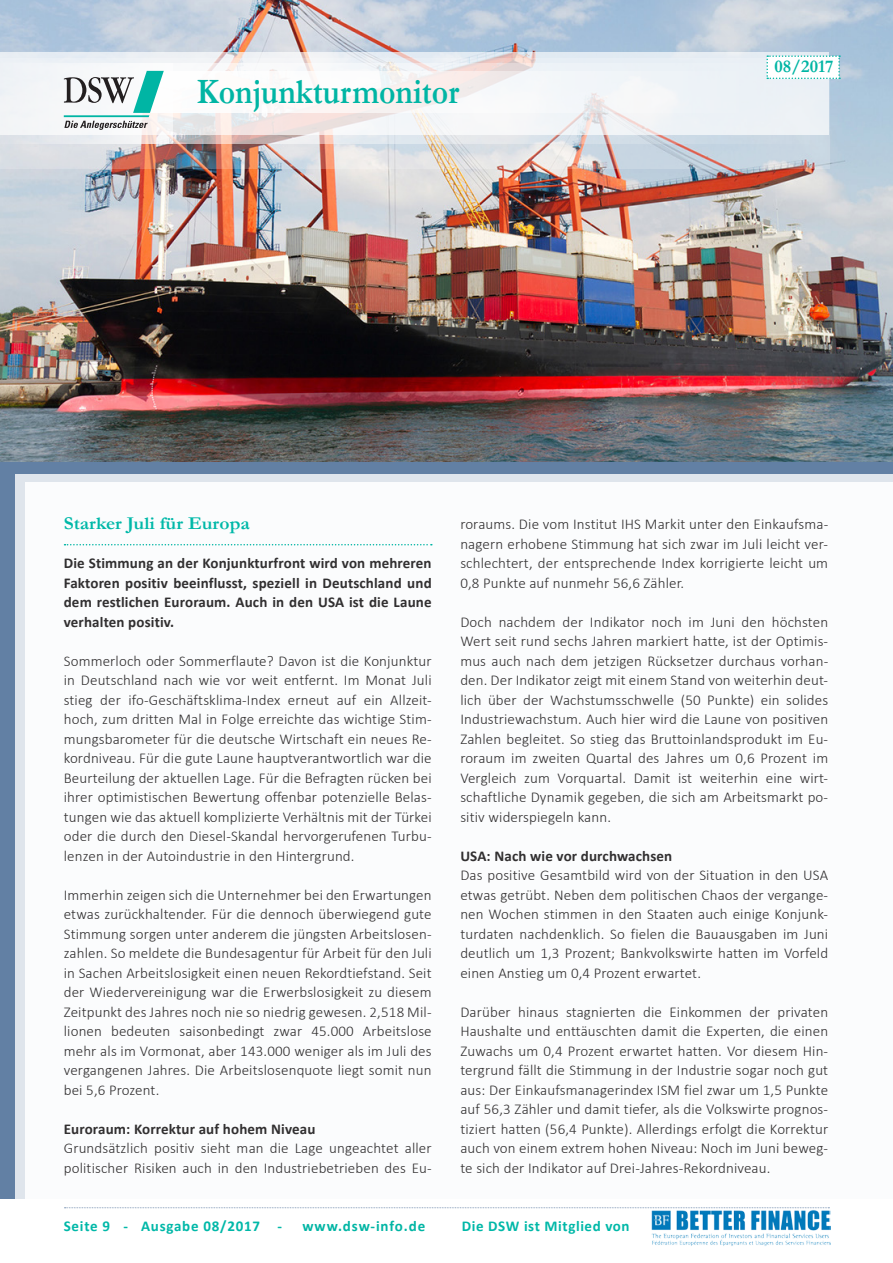
<style>
.page{position:relative;width:893px;height:1263px;background:#fff}
.page>*{position:absolute;margin:0;border:0;box-sizing:border-box;transform-origin:0 0}
.t1{font:700 36px "Garamond";color:#00b5a4;scale:.88 1}
.t2{font:700 18.15px "Garamond";color:#00b8a8;scale:1.08 1}
.t3{font:700 18px "Garamond";color:#00b5a4}
.t4{font:300 15px/19.5px "Calibri";letter-spacing:.01em;color:#312f30;text-align:justify}
.t5{font:700 15px/19.5px "Calibri";letter-spacing:.01em;color:#312f30;text-align:justify}
.t6{font:700 15px "Calibri";letter-spacing:.04em;color:#00b8a8}
.t7{font:700 15px "Calibri";letter-spacing:.06em;color:#00b5a4}
</style>
<div class="page">
<img style="left:651px;top:1210px;width:180px;height:36px">
<img style="left:0;top:0;width:893px;height:462px">
<img style="left:0;top:135px;width:829px;height:34px">
<svg style="left:0;top:52px;width:829px;height:83px;fill:#edf1f5"></svg>
<svg style="left:766px;top:55px;width:74px;height:24px"></svg>
<div style="left:149px;top:71px;width:589px;height:42px;background:linear-gradient(to right,#fffbf9,#eef1f5)"></div>
<svg style="left:0;top:63px;width:172px;height:81px;fill:#f3f5f7"></svg>
<svg style="left:65px;top:1207px;width:764px;height:1px"></svg>
<svg style="left:64px;top:71px;width:100px;height:59px"></svg>
<div style="left:0;top:462px;width:893px;height:737px;background:linear-gradient(to right,#6280a4,#6280a4)"></div>
<div style="left:16px;top:474px;width:877px;height:724px;background:#dfe5ec"></div>
<div style="left:26px;top:482px;width:867px;height:716px;background:#fff"></div>
<svg style="left:65px;top:544px;width:367px;height:1px"></svg>
<h1 class="t1" style="left:197px;top:67px;width:300px">Konjunkturmonitor</h1>
<p class="t3" style="left:774px;top:54px;width:61px">08/2017</p>
<p class="t2" style="left:64px;top:511px;width:174px">Starker Juli für Europa</p>
<p class="t5" style="left:64px;top:553px;width:369px">Die Stimmung an der Konjunkturfront wird von mehreren Faktoren positiv beeinflusst, speziell in Deutschland und dem restlichen Euroraum. Auch in den USA ist die Laune verhalten positiv.</p>
<p class="t4" style="left:64px;top:651px;width:369px">Sommerloch oder Sommerflaute? Davon ist die Konjunktur in Deutschland nach wie vor weit entfernt. Im Monat Juli stieg der ifo-Geschäftsklima-Index erneut auf ein Allzeit&shy;hoch, zum dritten Mal in Folge erreichte das wichtige Stim&shy;mungsbarometer für die deutsche Wirtschaft ein neues Re&shy;kordniveau. Für die gute Laune hauptverantwortlich war die Beurteilung der aktuellen Lage. Für die Befragten rücken bei ihrer optimistischen Bewertung offenbar potenzielle Belas&shy;tungen wie das aktuell komplizierte Verhältnis mit der Türkei oder die durch den Diesel-Skandal hervorgerufenen Turbu&shy;lenzen in der Autoindustrie in den Hintergrund.</p>
<p class="t4" style="left:64px;top:885px;width:369px">Immerhin zeigen sich die Unternehmer bei den Erwartungen etwas zurückhaltender. Für die dennoch überwiegend gute Stimmung sorgen unter anderem die jüngsten Arbeitslosen&shy;zahlen. So meldete die Bundesagentur für Arbeit für den Juli in Sachen Arbeitslosigkeit einen neuen Rekordtiefstand. Seit der Wiedervereinigung war die Erwerbslosigkeit zu diesem Zeitpunkt des Jahres noch nie so niedrig gewesen. 2,518 Mil&shy;lionen bedeuten saisonbedingt zwar 45.000 Arbeitslose mehr als im Vormonat, aber 143.000 weniger als im Juli des vergangenen Jahres. Die Arbeitslosenquote liegt somit nun bei 5,6 Prozent.</p>
<p class="t5" style="left:64px;top:1118px;width:253px">Euroraum: Korrektur auf hohem Niveau</p>
<p class="t4" style="left:64px;top:1138px;width:369px">Grundsätzlich positiv sieht man die Lage ungeachtet aller politischer Risiken auch in den Industriebetrieben des Eu-</p>
<p class="t4" style="left:460px;top:514px;width:369px">roraums. Die vom Institut IHS Markit unter den Einkaufsma&shy;nagern erhobene Stimmung hat sich zwar im Juli leicht ver&shy;schlechtert, der entsprechende Index korrigierte leicht um 0,8 Punkte auf nunmehr 56,6 Zähler.</p>
<p class="t4" style="left:460px;top:612px;width:369px">Doch nachdem der Indikator noch im Juni den höchsten Wert seit rund sechs Jahren markiert hatte, ist der Optimis&shy;mus auch nach dem jetzigen Rücksetzer durchaus vorhan&shy;den. Der Indikator zeigt mit einem Stand von weiterhin deut&shy;lich über der Wachstumsschwelle (50 Punkte) ein solides Industriewachstum. Auch hier wird die Laune von positiven Zahlen begleitet. So stieg das Bruttoinlandsprodukt im Eu&shy;roraum im zweiten Quartal des Jahres um 0,6 Prozent im Vergleich zum Vorquartal. Damit ist weiterhin eine wirt&shy;schaftliche Dynamik gegeben, die sich am Arbeitsmarkt po&shy;sitiv widerspiegeln kann.</p>
<p class="t5" style="left:460px;top:845px;width:213px">USA: Nach wie vor durchwachsen</p>
<p class="t4" style="left:460px;top:865px;width:369px">Das positive Gesamtbild wird von der Situation in den USA etwas getrübt. Neben dem politischen Chaos der vergange&shy;nen Wochen stimmen in den Staaten auch einige Konjunk&shy;turdaten nachdenklich. So fielen die Bauausgaben im Juni deutlich um 1,3 Prozent; Bankvolkswirte hatten im Vorfeld einen Anstieg um 0,4 Prozent erwartet.</p>
<p class="t4" style="left:460px;top:1002px;width:369px">Darüber hinaus stagnierten die Einkommen der privaten Haushalte und enttäuschten damit die Experten, die einen Zuwachs um 0,4 Prozent erwartet hatten. Vor diesem Hin&shy;tergrund fällt die Stimmung in der Industrie sogar noch gut aus: Der Einkaufsmanagerindex ISM fiel zwar um 1,5 Punkte auf 56,3 Zähler und damit tiefer, als die Volkswirte prognos&shy;tiziert hatten (56,4 Punkte). Allerdings erfolgt die Korrektur auch von einem extrem hohen Niveau: Noch im Juni beweg&shy;te sich der Indikator auf Drei-Jahres-Rekordniveau.</p>
<p class="t6" style="left:64px;top:1216px;width:220px">Seite 9 - Ausgabe 08/2017 -</p>
<p class="t7" style="left:302px;top:1216px;width:124px">www.dsw-info.de</p>
<p class="t6" style="left:462px;top:1216px;width:169px">Die DSW ist Mitglied von</p>
</div>
